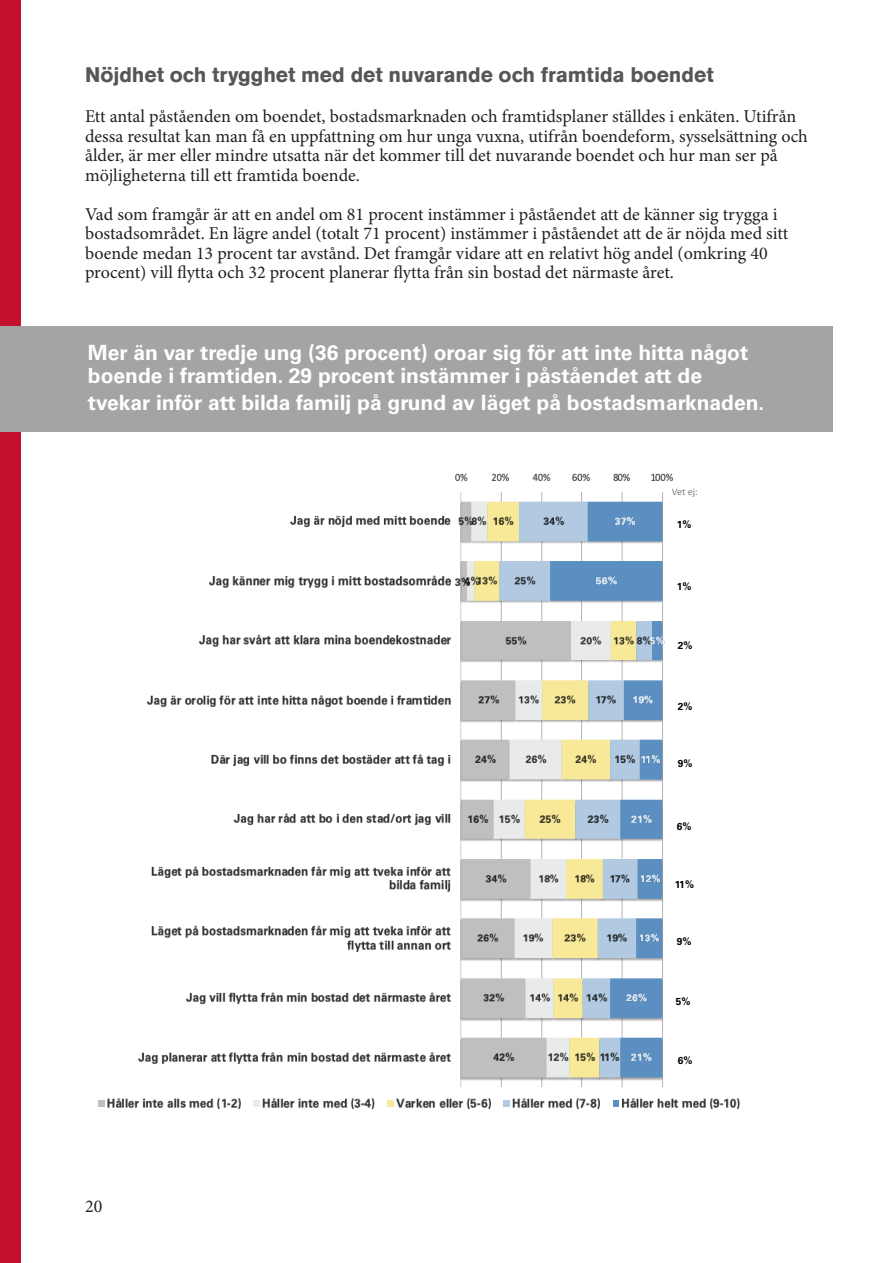
<style>
.page{position:relative;width:893px;height:1263px;background:#fff}
.page>*{position:absolute;margin:0;border:0;box-sizing:border-box;transform-origin:0 0}
.Bildtext{font:700 21px/22.5px "Univers LT Std";color:#fff}
.Kapitelrubrik_ej_toc{font:700 21px "Akzidenz Grotesk BE";letter-spacing:-.005em;color:#565655}
.Brödtext{font:18px/19.5px "Minion Pro";color:#231f20}
.t1{font:700 10.2px "Univers LT Std";color:#000}
.t2{font:10.2px "Calibri";color:#7f7f7f}
</style>
<div class="page">
<div style="left:0;top:0;width:20px;height:1263px;background:#c3102f"></div>
<hr style="left:501px;top:492px;width:1px;height:595px;background:#000;opacity:.3">
<hr style="left:541px;top:492px;width:1px;height:595px;background:#000;opacity:.3">
<hr style="left:581px;top:492px;width:1px;height:595px;background:#000;opacity:.3">
<hr style="left:622px;top:492px;width:1px;height:595px;background:#000;opacity:.3">
<hr style="left:662px;top:492px;width:1px;height:595px;background:#000;opacity:.3">
<svg style="left:461px;top:502px;width:6px;height:575px;fill:#bfbfbf"></svg>
<svg style="left:467px;top:502px;width:7px;height:575px;fill:#bfbfbf"></svg>
<svg style="left:474px;top:502px;width:25px;height:575px"></svg>
<svg style="left:499px;top:502px;width:51px;height:575px"></svg>
<svg style="left:550px;top:502px;width:112px;height:575px"></svg>
<hr style="left:460px;top:492px;width:1px;height:595px;background:#000;opacity:.2">
<img style="left:458px;top:512px;width:7px;height:22px">
<img style="left:458px;top:578px;width:18px;height:17px">
<img style="left:499px;top:631px;width:34px;height:23px">
<img style="left:472px;top:690px;width:33px;height:23px">
<img style="left:469px;top:750px;width:33px;height:22px">
<img style="left:461px;top:810px;width:65px;height:22px">
<img style="left:479px;top:869px;width:33px;height:22px">
<img style="left:471px;top:929px;width:34px;height:22px">
<img style="left:477px;top:988px;width:33px;height:23px">
<img style="left:487px;top:1048px;width:33px;height:22px">
<img style="left:465px;top:512px;width:21px;height:22px">
<img style="left:459px;top:572px;width:12px;height:19px">
<img style="left:575px;top:631px;width:55px;height:23px">
<img style="left:512px;top:690px;width:34px;height:23px">
<img style="left:519px;top:750px;width:33px;height:22px">
<img style="left:532px;top:869px;width:33px;height:22px">
<img style="left:517px;top:929px;width:33px;height:22px">
<img style="left:523px;top:988px;width:29px;height:23px">
<img style="left:541px;top:1048px;width:27px;height:22px">
<img style="left:486px;top:512px;width:34px;height:22px">
<img style="left:471px;top:571px;width:33px;height:22px">
<img style="left:549px;top:690px;width:33px;height:23px">
<img style="left:570px;top:750px;width:33px;height:22px">
<img style="left:533px;top:810px;width:34px;height:22px">
<img style="left:568px;top:869px;width:33px;height:22px">
<img style="left:559px;top:929px;width:33px;height:22px">
<img style="left:552px;top:988px;width:28px;height:23px">
<img style="left:568px;top:1048px;width:25px;height:22px">
<img style="left:537px;top:512px;width:33px;height:22px">
<img style="left:508px;top:571px;width:33px;height:22px">
<img style="left:630px;top:631px;width:13px;height:23px">
<img style="left:590px;top:690px;width:33px;height:23px">
<img style="left:609px;top:750px;width:26px;height:22px">
<img style="left:581px;top:810px;width:33px;height:22px">
<img style="left:604px;top:869px;width:29px;height:22px">
<img style="left:601px;top:929px;width:62px;height:22px">
<img style="left:580px;top:988px;width:33px;height:23px">
<img style="left:593px;top:1048px;width:65px;height:22px">
<img style="left:609px;top:512px;width:33px;height:22px">
<img style="left:590px;top:571px;width:33px;height:22px">
<img style="left:643px;top:631px;width:22px;height:23px">
<img style="left:627px;top:690px;width:33px;height:23px">
<img style="left:635px;top:750px;width:28px;height:22px">
<img style="left:625px;top:810px;width:34px;height:22px">
<img style="left:633px;top:869px;width:30px;height:22px">
<img style="left:620px;top:988px;width:33px;height:23px">
<img style="left:454px;top:473px;width:14px;height:9px">
<img style="left:491px;top:473px;width:18px;height:9px">
<img style="left:532px;top:473px;width:19px;height:9px">
<img style="left:572px;top:473px;width:19px;height:9px">
<img style="left:613px;top:473px;width:17px;height:9px">
<img style="left:651px;top:473px;width:23px;height:9px">
<img style="left:290px;top:515px;width:161px;height:13px">
<img style="left:208px;top:575px;width:250px;height:13px">
<img style="left:198px;top:634px;width:253px;height:13px">
<img style="left:146px;top:695px;width:305px;height:13px">
<img style="left:211px;top:754px;width:240px;height:13px">
<img style="left:233px;top:813px;width:218px;height:13px">
<img style="left:151px;top:866px;width:300px;height:13px">
<img style="left:382px;top:875px;width:69px;height:17px">
<img style="left:151px;top:925px;width:300px;height:13px">
<img style="left:340px;top:934px;width:111px;height:18px">
<img style="left:185px;top:992px;width:266px;height:13px">
<img style="left:138px;top:1052px;width:313px;height:13px">
<div style="left:98px;top:1100px;width:7px;height:7px;background:#bfbfbf"></div>
<img style="left:107px;top:1098px;width:134px;height:12px">
<div style="left:254px;top:1100px;width:6px;height:7px;background:#e9eaea"></div>
<img style="left:262px;top:1098px;width:113px;height:12px">
<div style="left:387px;top:1100px;width:7px;height:7px;background:#f8e999"></div>
<img style="left:396px;top:1098px;width:95px;height:12px">
<div style="left:503px;top:1100px;width:7px;height:7px;background:#b1c9e1"></div>
<img style="left:512px;top:1098px;width:88px;height:12px">
<div style="left:613px;top:1100px;width:6px;height:7px;background:#5c8fc1"></div>
<img style="left:622px;top:1098px;width:118px;height:12px">
<div style="left:0;top:326px;width:833px;height:106px;background:#a4a4a4"></div>
<p class="Kapitelrubrik_ej_toc" style="left:85px;top:62px;width:630px">Nöjdhet och trygghet med det nuvarande och framtida boendet</p>
<p class="Brödtext" style="left:85px;top:107px;width:724px">Ett antal påståenden om boendet, bostadsmarknaden och framtidsplaner ställdes i enkäten. Utifrån dessa resultat kan man få en uppfattning om hur unga vuxna, utifrån boendeform, sysselsättning och ålder, är mer eller mindre utsatta när det kommer till det nuvarande boendet och hur man ser på möjligheterna till ett framtida boende.</p>
<p class="Brödtext" style="left:85px;top:205px;width:705px">Vad som framgår är att en andel om 81 procent instämmer i påståendet att de känner sig trygga i bostadsområdet. En lägre andel (totalt 71 procent) instämmer i påståendet att de är nöjda med sitt boende medan 13 procent tar avstånd. Det framgår vidare att en relativt hög andel (omkring 40 procent) vill flytta och 32 procent planerar flytta från sin bostad det närmaste året.</p>
<p class="Bildtext" style="left:88px;top:342px;width:662px">Mer än var tredje ung (36 procent) oroar sig för att inte hitta något boende i framtiden. 29 procent instämmer i påståendet att de</p>
<p class="Bildtext" style="left:88px;top:391px;width:678px">tvekar inför att bilda familj på grund av läget på bostadsmarknaden.</p>
<p class="t2" style="left:672px;top:485px;width:27px">Vet ej:</p>
<p class="t1" style="left:677px;top:518px;width:16px">1%</p>
<p class="t1" style="left:677px;top:580px;width:16px">1%</p>
<p class="t1" style="left:678px;top:639px;width:16px">2%</p>
<p class="t1" style="left:678px;top:700px;width:16px">2%</p>
<p class="t1" style="left:678px;top:758px;width:16px">9%</p>
<p class="t1" style="left:677px;top:820px;width:16px">6%</p>
<p class="t1" style="left:675px;top:878px;width:21px">11%</p>
<p class="t1" style="left:677px;top:935px;width:16px">9%</p>
<p class="t1" style="left:676px;top:995px;width:16px">5%</p>
<p class="Brödtext" style="left:85px;top:1197px;width:19px">20</p>
<p class="t1" style="left:678px;top:1055px;width:16px">6%</p>
</div>
